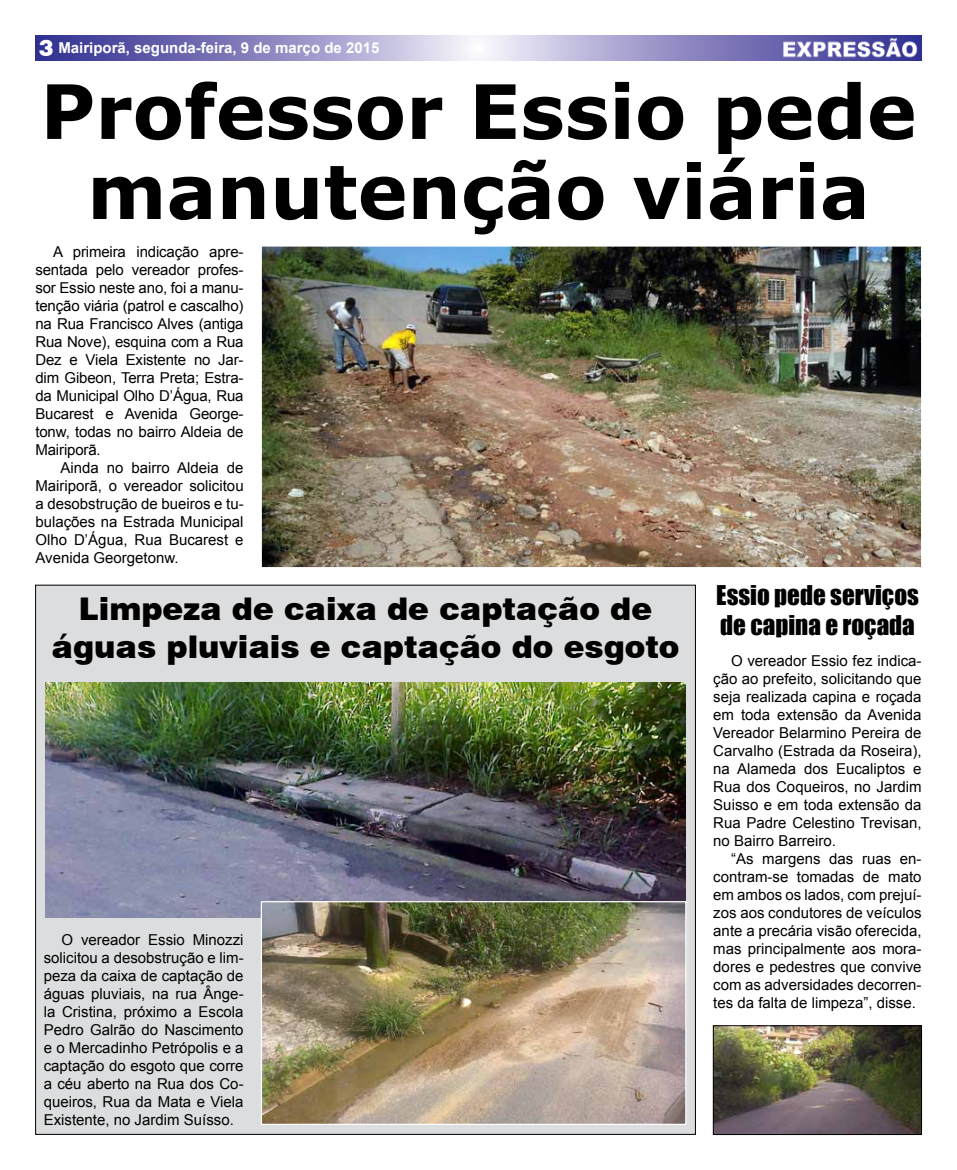
<style>
.page{position:relative;width:957px;height:1170px;background:#fff}
.page>*{position:absolute;margin:0;border:0;box-sizing:border-box;transform-origin:0 0}
.t1{font:700 75px/80px "Verdana";color:#000;text-align:center}
.t2{font:900 31.25px/37.5px "Swiss 721 BT";color:#000;text-align:center}
.t3{font:25px/30px "Impact";color:#000}
.t4{font:15px/18px "Arial";color:#000;text-align:justify}
.t5{font:700 15px "Arial";color:#fff}
.s1{font-family:"Swiss 721 BT";font-weight:900;font-size:22.5px}
</style>
<div class="page">
<img style="left:35px;top:35px;width:886px;height:25px">
<img style="left:263px;top:248px;width:656px;height:317px">
<div style="left:36px;top:585px;width:659px;height:549px;background:#dcddde"></div>
<img style="left:45px;top:682px;width:641px;height:235px">
<img style="left:263px;top:903px;width:421px;height:219px">
<div style="left:261px;top:901px;width:425px;height:223px;border:1px solid #fff"></div>
<img style="left:715px;top:1027px;width:204px;height:105px">
<div style="left:713px;top:1025px;width:208px;height:109px;border:1px solid #000"></div>
<p class="t5" style="left:39px;top:37px;width:342px"><span class="s1">3</span> Mairiporã, segunda-feira, 9 de março de 2015</p>
<h1 class="t1" style="left:40px;top:70px;width:878px">Professor Essio pede manutenção viária</h1>
<p class="t4" style="left:35px;top:243px;width:210px;text-indent:18px">A primeira indicação apre&shy;sentada pelo vereador profes&shy;sor Essio neste ano, foi a manu&shy;tenção viária (patrol e cascalho) na Rua Francisco Alves (antiga Rua Nove), esquina com a Rua Dez e Viela Existente no Jar&shy;dim Gibeon, Terra Preta; Estra&shy;da Municipal Olho D’Água, Rua Bucarest e Avenida George&shy;tonw, todas no bairro Aldeia de Mairiporã.</p>
<p class="t4" style="left:35px;top:459px;width:210px;text-indent:25px">Ainda no bairro Aldeia de Mairiporã, o vereador solicitou a desobstrução de bueiros e tu&shy;bulações na Estrada Municipal Olho D’Água, Rua Bucarest e Avenida Georgetonw.</p>
<h2 class="t2" style="left:52px;top:590px;width:629px">Limpeza de caixa de captação de águas pluviais e captação do esgoto</h2>
<p class="t4" style="left:44px;top:930px;width:201px;text-indent:18px">O vereador Essio Minozzi solicitou a desobstrução e lim&shy;peza da caixa de captação de águas pluviais, na rua Ânge&shy;la Cristina, próximo a Escola Pedro Galrão do Nascimento e o Mercadinho Petrópolis e a captação do esgoto que corre a céu aberto na Rua dos Co&shy;queiros, Rua da Mata e Viela Existente, no Jardim Suísso.</p>
<h3 class="t3" style="left:716px;top:579px;width:204px">Essio pede serviços de capina e roçada</h3>
<p class="t4" style="left:713px;top:652px;width:210px;text-indent:18px">O vereador Essio fez indica&shy;ção ao prefeito, solicitando que seja realizada capina e roçada em toda extensão da Avenida Vereador Belarmino Pereira de Carvalho (Estrada da Roseira), na Alameda dos Eucaliptos e Rua dos Coqueiros, no Jardim Suisso e em toda extensão da Rua Padre Celestino Trevisan, no Bairro Barreiro.</p>
<p class="t4" style="left:713px;top:850px;width:210px;text-indent:18px">“As margens das ruas en&shy;contram-se tomadas de mato em ambos os lados, com prejuí&shy;zos aos condutores de veículos ante a precária visão oferecida, mas principalmente aos mora&shy;dores e pedestres que convive com as adversidades decorren&shy;tes da falta de limpeza”, disse.</p>
</div>
